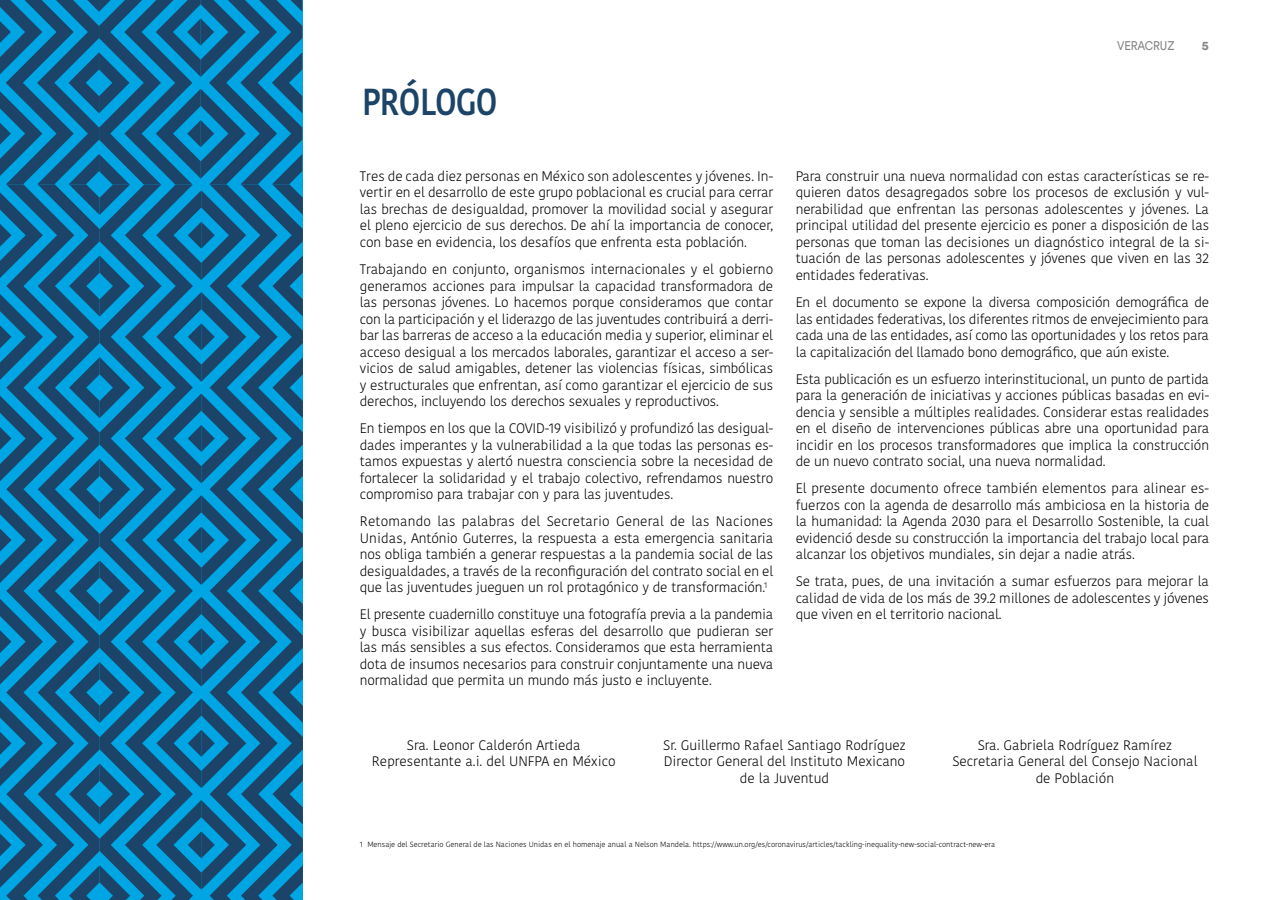
<style>
.page{position:relative;width:1280px;height:900px;background:#fff}
.page>*{position:absolute;margin:0;border:0;box-sizing:border-box;transform-origin:0 0}
.t1{font:600 37.5px "Kohinoor Devanagari";letter-spacing:-.03em;color:#1b4468;scale:.86 1}
.t2{font:300 13.75px/16.5px "Kohinoor Bangla";letter-spacing:-.01em;color:#000;text-align:justify}
.t3{font:12.5px "Circular Std";letter-spacing:-.015em;color:#878787;scale:.9 1}
.t4{font:900 12.5px "Circular Std";color:#878787}
.t5{font:300 7.5px "Kohinoor Bangla";color:#000}
</style>
<div class="page">
<svg style="left:0;top:0;width:303px;height:900px;background:#0e70a0"></svg>
<h1 class="t1" style="left:362px;top:80px;width:159px">PRÓLOGO</h1>
<p class="t2" style="left:360px;top:168px;width:415px">Tres de cada diez personas en México son adolescentes y jóvenes. In&shy;vertir en el desarrollo de este grupo poblacional es crucial para cerrar las brechas de desigualdad, promover la movilidad social y asegurar el pleno ejercicio de sus derechos. De ahí la importancia de conocer, con base en evidencia, los desafíos que enfrenta esta población.</p>
<p class="t2" style="left:360px;top:261px;width:415px">Trabajando en conjunto, organismos internacionales y el gobierno generamos acciones para impulsar la capacidad transformadora de las personas jóvenes. Lo hacemos porque consideramos que contar con la participación y el liderazgo de las juventudes contribuirá a derri&shy;bar las barreras de acceso a la educación media y superior, eliminar el acceso desigual a los mercados laborales, garantizar el acceso a ser&shy;vicios de salud amigables, detener las violencias físicas, simbólicas y estructurales que enfrentan, así como garantizar el ejercicio de sus derechos, incluyendo los derechos sexuales y reproductivos.</p>
<p class="t2" style="left:360px;top:420px;width:415px">En tiempos en los que la COVID-19 visibilizó y profundizó las desigual&shy;dades imperantes y la vulnerabilidad a la que todas las personas es&shy;tamos expuestas y alertó nuestra consciencia sobre la necesidad de fortalecer la solidaridad y el trabajo colectivo, refrendamos nuestro compromiso para trabajar con y para las juventudes.</p>
<p class="t2" style="left:360px;top:513px;width:415px">Retomando las palabras del Secretario General de las Naciones Unidas, António Guterres, la respuesta a esta emergencia sanitaria nos obliga también a generar respuestas a la pandemia social de las desigualdades, a través de la reconfiguración del contrato social en el que las juventudes jueguen un rol protagónico y de transformación.<sup>1</sup></p>
<p class="t2" style="left:360px;top:606px;width:415px">El presente cuadernillo constituye una fotografía previa a la pandemia y busca visibilizar aquellas esferas del desarrollo que pudieran ser las más sensibles a sus efectos. Consideramos que esta herramienta dota de insumos necesarios para construir conjuntamente una nueva normalidad que permita un mundo más justo e incluyente.</p>
<p class="t3" style="left:1117px;top:38px;width:65px">VERACRUZ</p>
<p class="t4" style="left:1202px;top:38px;width:8px">5</p>
<p class="t2" style="left:796px;top:168px;width:415px">Para construir una nueva normalidad con estas características se re&shy;quieren datos desagregados sobre los procesos de exclusión y vul&shy;nerabilidad que enfrentan las personas adolescentes y jóvenes. La principal utilidad del presente ejercicio es poner a disposición de las personas que toman las decisiones un diagnóstico integral de la si&shy;tuación de las personas adolescentes y jóvenes que viven en las 32 entidades federativas.</p>
<p class="t2" style="left:796px;top:294px;width:415px">En el documento se expone la diversa composición demográfica de las entidades federativas, los diferentes ritmos de envejecimiento para cada una de las entidades, así como las oportunidades y los retos para la capitalización del llamado bono demográfico, que aún existe.</p>
<p class="t2" style="left:796px;top:370px;width:415px">Esta publicación es un esfuerzo interinstitucional, un punto de partida para la generación de iniciativas y acciones públicas basadas en evi&shy;dencia y sensible a múltiples realidades. Considerar estas realidades en el diseño de intervenciones públicas abre una oportunidad para incidir en los procesos transformadores que implica la construcción de un nuevo contrato social, una nueva normalidad.</p>
<p class="t2" style="left:796px;top:480px;width:415px">El presente documento ofrece también elementos para alinear es&shy;fuerzos con la agenda de desarrollo más ambiciosa en la historia de la humanidad: la Agenda 2030 para el Desarrollo Sostenible, la cual evidenció desde su construcción la importancia del trabajo local para alcanzar los objetivos mundiales, sin dejar a nadie atrás.</p>
<p class="t2" style="left:796px;top:573px;width:415px">Se trata, pues, de una invitación a sumar esfuerzos para mejorar la calidad de vida de los más de 39.2 millones de adolescentes y jóvenes que viven en el territorio nacional.</p>
<p class="t2" style="left:372px;top:736px;width:245px;text-align:center">Sra. Leonor Calderón Artieda<br>Representante a.i. del UNFPA en México</p>
<p class="t2" style="left:663px;top:736px;width:244px;text-align:center">Sr. Guillermo Rafael Santiago Rodríguez<br>Director General del Instituto Mexicano de la Juventud</p>
<p class="t2" style="left:952px;top:736px;width:247px;text-align:center">Sra. Gabriela Rodríguez Ramírez<br>Secretaria General del Consejo Nacional de Población</p>
<p class="t5" style="left:360px;top:839px;width:637px">1 Mensaje del Secretario General de las Naciones Unidas en el homenaje anual a Nelson Mandela. https://www.un.org/es/coronavirus/articles/tackling-inequality-new-social-contract-new-era</p>
</div>
